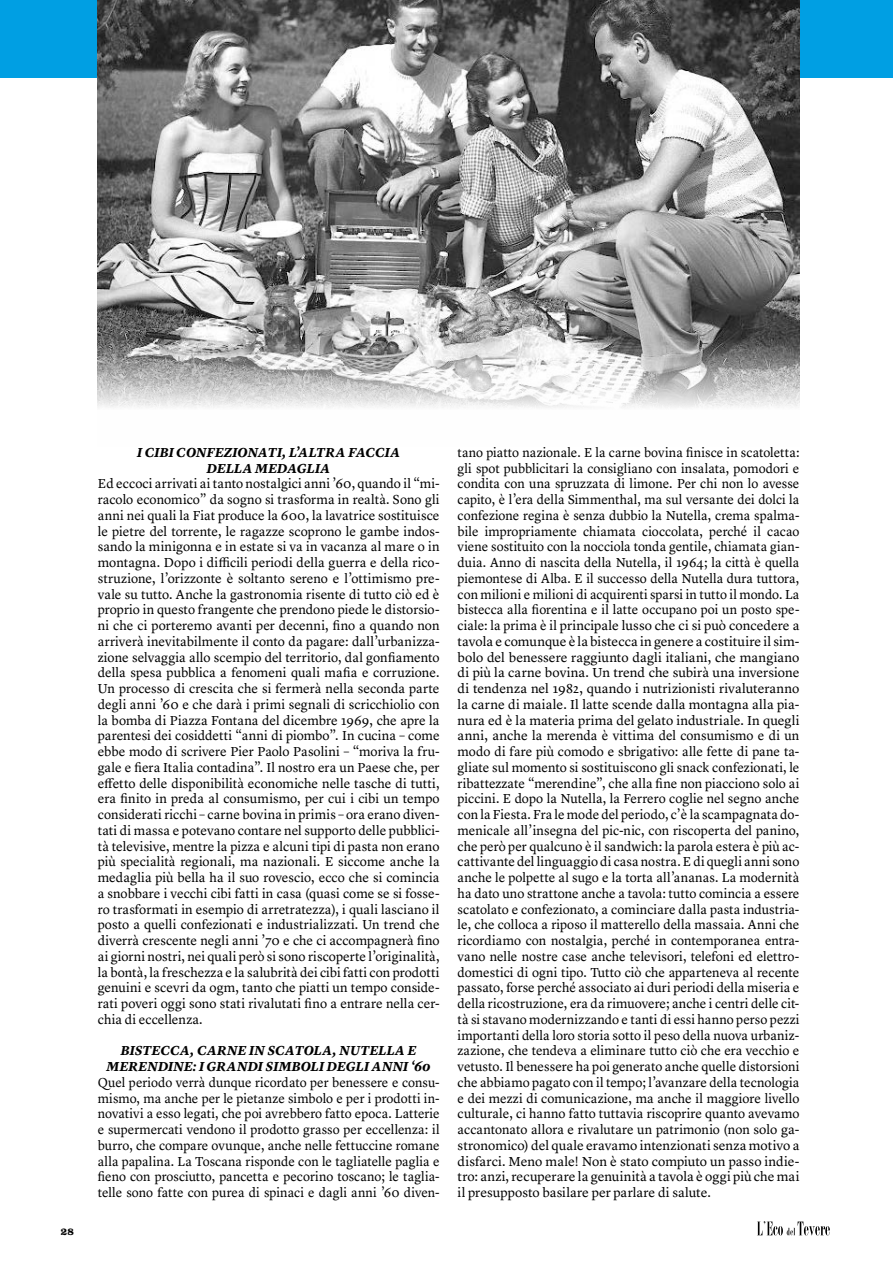
<style>
.page{position:relative;width:893px;height:1263px;background:#fff}
.page>*{position:absolute;margin:0;border:0;box-sizing:border-box;transform-origin:0 0}
.t1{font:13.5px/15.8px "Lyon Text";letter-spacing:.005em;color:#000;text-align:justify;scale:.96 1}
.t2{font:13.5px/15.8px "Lyon Text";letter-spacing:.005em;color:#000;text-align:justify}
.t3{font:italic 700 13.5px/15.8px "Lyon Text";letter-spacing:.01em;color:#000;text-align:center}
.t4{font:700 10.5px "Clarendon LT Std";color:#000}
</style>
<div class="page">
<svg style="left:757px;top:1221px;width:73px;height:14px"></svg>
<div style="left:0;top:0;width:893px;height:78px;background:#009fe3"></div>
<img style="left:98px;top:0;width:701px;height:408px">
<p class="t4" style="left:61px;top:1225px;width:14px">28</p>
<p class="t3" style="left:137px;top:443px;width:264px">I CIBI CONFEZIONATI, L’ALTRA FACCIA<br>DELLA MEDAGLIA</p>
<p class="t2" style="left:98px;top:475px;width:343px">Ed eccoci arrivati ai tanto nostalgici anni ’60, quando il “mi&shy;racolo economico” da sogno si trasforma in realtà. Sono gli anni nei quali la Fiat produce la 600, la lavatrice sostituisce le pietre del torrente, le ragazze scoprono le gambe indos&shy;sando la minigonna e in estate si va in vacanza al mare o in montagna. Dopo i difficili periodi della guerra e della rico&shy;struzione, l’orizzonte è soltanto sereno e l’ottimismo pre&shy;vale su tutto. Anche la gastronomia risente di tutto ciò ed è proprio in questo frangente che prendono piede le distorsio&shy;ni che ci porteremo avanti per decenni, fino a quando non arriverà inevitabilmente il conto da pagare: dall’urbanizza&shy;zione selvaggia allo scempio del territorio, dal gonfiamento della spesa pubblica a fenomeni quali mafia e corruzione.<br>Un processo di crescita che si fermerà nella seconda parte degli anni ’60 e che darà i primi segnali di scricchiolio con la bomba di Piazza Fontana del dicembre 1969, che apre la parentesi dei cosiddetti “anni di piombo”. In cucina – come ebbe modo di scrivere Pier Paolo Pasolini – “moriva la fru&shy;gale e fiera Italia contadina”. Il nostro era un Paese che, per effetto delle disponibilità economiche nelle tasche di tutti, era finito in preda al consumismo, per cui i cibi un tempo considerati ricchi – carne bovina in primis – ora erano diven&shy;tati di massa e potevano contare nel supporto delle pubblici&shy;tà televisive, mentre la pizza e alcuni tipi di pasta non erano più specialità regionali, ma nazionali. E siccome anche la medaglia più bella ha il suo rovescio, ecco che si comincia a snobbare i vecchi cibi fatti in casa (quasi come se si fosse&shy;ro trasformati in esempio di arretratezza), i quali lasciano il posto a quelli confezionati e industrializzati. Un trend che diverrà crescente negli anni ’70 e che ci accompagnerà fino ai giorni nostri, nei quali però si sono riscoperte l’originalità, la bontà, la freschezza e la salubrità dei cibi fatti con prodotti genuini e scevri da ogm, tanto che piatti un tempo conside&shy;rati poveri oggi sono stati rivalutati fino a entrare nella cer&shy;chia di eccellenza.</p>
<p class="t3" style="left:107px;top:1042px;width:326px">BISTECCA, CARNE IN SCATOLA, NUTELLA E<br>MERENDINE: I GRANDI SIMBOLI DEGLI ANNI ‘60</p>
<p class="t1" style="left:98px;top:1073px;width:358px">Quel periodo verrà dunque ricordato per benessere e consu&shy;mismo, ma anche per le pietanze simbolo e per i prodotti in&shy;novativi a esso legati, che poi avrebbero fatto epoca. Latterie e supermercati vendono il prodotto grasso per eccellenza: il burro, che compare ovunque, anche nelle fettuccine romane alla papalina. La Toscana risponde con le tagliatelle paglia e fieno con prosciutto, pancetta e pecorino toscano; le taglia&shy;telle sono fatte con purea di spinaci e dagli anni ’60 diven-</p>
<p class="t1" style="left:458px;top:443px;width:358px">tano piatto nazionale. E la carne bovina finisce in scatoletta: gli spot pubblicitari la consigliano con insalata, pomodori e condita con una spruzzata di limone. Per chi non lo avesse capito, è l’era della Simmenthal, ma sul versante dei dolci la confezione regina è senza dubbio la Nutella, crema spalma&shy;bile impropriamente chiamata cioccolata, perché il cacao viene sostituito con la nocciola tonda gentile, chiamata gian&shy;duia. Anno di nascita della Nutella, il 1964; la città è quella piemontese di Alba. E il successo della Nutella dura tuttora, con milioni e milioni di acquirenti sparsi in tutto il mondo. La bistecca alla fiorentina e il latte occupano poi un posto spe&shy;ciale: la prima è il principale lusso che ci si può concedere a tavola e comunque è la bistecca in genere a costituire il sim&shy;bolo del benessere raggiunto dagli italiani, che mangiano di più la carne bovina. Un trend che subirà una inversione di tendenza nel 1982, quando i nutrizionisti rivaluteranno la carne di maiale. Il latte scende dalla montagna alla pia&shy;nura ed è la materia prima del gelato industriale. In quegli anni, anche la merenda è vittima del consumismo e di un modo di fare più comodo e sbrigativo: alle fette di pane ta&shy;gliate sul momento si sostituiscono gli snack confezionati, le ribattezzate “merendine”, che alla fine non piacciono solo ai piccini. E dopo la Nutella, la Ferrero coglie nel segno anche con la Fiesta. Fra le mode del periodo, c’è la scampagnata do&shy;menicale all’insegna del pic-nic, con riscoperta del panino, che però per qualcuno è il sandwich: la parola estera è più ac&shy;cattivante del linguaggio di casa nostra. E di quegli anni sono anche le polpette al sugo e la torta all’ananas. La modernità ha dato uno strattone anche a tavola: tutto comincia a essere scatolato e confezionato, a cominciare dalla pasta industria&shy;le, che colloca a riposo il matterello della massaia. Anni che ricordiamo con nostalgia, perché in contemporanea entra&shy;vano nelle nostre case anche televisori, telefoni ed elettro&shy;domestici di ogni tipo. Tutto ciò che apparteneva al recente passato, forse perché associato ai duri periodi della miseria e della ricostruzione, era da rimuovere; anche i centri delle cit&shy;tà si stavano modernizzando e tanti di essi hanno perso pezzi importanti della loro storia sotto il peso della nuova urbaniz&shy;zazione, che tendeva a eliminare tutto ciò che era vecchio e vetusto. Il benessere ha poi generato anche quelle distorsioni che abbiamo pagato con il tempo; l’avanzare della tecnologia e dei mezzi di comunicazione, ma anche il maggiore livello culturale, ci hanno fatto tuttavia riscoprire quanto avevamo accantonato allora e rivalutare un patrimonio (non solo ga&shy;stronomico) del quale eravamo intenzionati senza motivo a disfarci. Meno male! Non è stato compiuto un passo indie&shy;tro: anzi, recuperare la genuinità a tavola è oggi più che mai il presupposto basilare per parlare di salute.</p>
</div>
